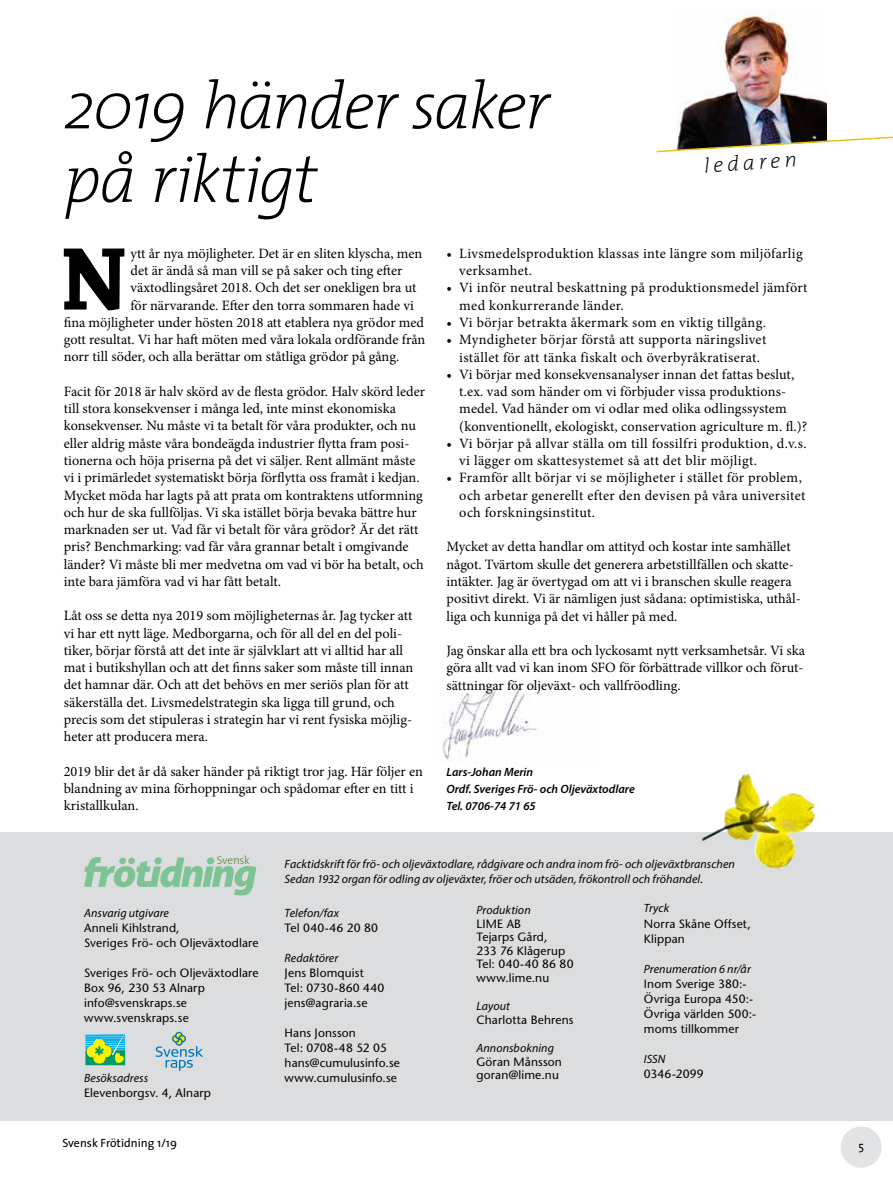
<style>
.page{position:relative;width:893px;height:1200px;background:#fff}
.page>*{position:absolute;margin:0;border:0;box-sizing:border-box;transform-origin:0 0}
.t1{font:700 93.75px "Chaparral Pro";color:#000}
.t2{font:italic 200 67.2px/73.5px "The Mix";letter-spacing:-.035em;color:#000}
.t3{font:italic 200 21px "The Mix";color:#000}
.t4{font:14.25px/17.2px "Minion Pro";color:#000}
.t5{font:14.25px/17.2px "Minion Pro";letter-spacing:.025em;color:#000}
.t6{font:12px/15px "Stone Sans";letter-spacing:.01em;color:#000}
.t7{font:italic 12px/15px "Myriad Pro";letter-spacing:.005em;color:#000}
.t8{font:italic 600 12px/17.2px "Myriad Pro";color:#000}
.t9{font:12px "The Sans";color:#000}
.t10{font:300 11.4px "The Mix";letter-spacing:-.02em;color:#54873d}
.s1{font-family:"Stone Sans";font-style:normal}
</style>
<div class="page">
<div style="left:840px;top:1126px;width:42px;height:41px;background:#e2e3e4;border-radius:50%"></div>
<div style="left:0;top:832px;width:893px;height:288px;background:#dcddde"></div>
<img style="left:702px;top:773px;width:113px;height:96px">
<svg style="left:85px;top:1034px;width:41px;height:31px"></svg>
<svg style="left:86px;top:1034px;width:39px;height:30px"></svg>
<div style="left:175px;top:1031px;width:8px;height:8px;border:1px solid #0075be;border-radius:50%"></div>
<svg style="left:156px;top:1032px;width:47px;height:38px"></svg>
<svg style="left:84px;top:857px;width:172px;height:38px"></svg>
<img style="left:442px;top:684px;width:96px;height:76px">
<img style="left:678px;top:9px;width:149px;height:115px">
<img style="left:656px;top:124px;width:237px;height:29px">
<h2 class="t2" style="left:64px;top:67px;width:488px">2019 händer saker på riktigt</h2>
<h3 class="t3" style="left:703px;top:149px;width:94px;rotate:-4deg">ledaren</h3>
<h1 class="t1" style="left:61px;top:224px;width:69px">N</h1>
<p class="t4" style="left:131px;top:244px;width:293px">ytt år nya möjligheter. Det är en sliten klyscha, men</p>
<p class="t4" style="left:131px;top:262px;width:273px">det är ändå så man vill se på saker och ting efter</p>
<p class="t4" style="left:131px;top:279px;width:287px">växtodlingsåret 2018. Och det ser onekligen bra ut</p>
<p class="t4" style="left:131px;top:296px;width:285px">för närvarande. Efter den torra sommaren hade vi</p>
<p class="t4" style="left:64px;top:313px;width:362px">fina möjligheter under hösten 2018 att etablera nya grödor med</p>
<p class="t4" style="left:64px;top:331px;width:363px">gott resultat. Vi har haft möten med våra lokala ordförande från</p>
<p class="t4" style="left:64px;top:348px;width:337px">norr till söder, och alla berättar om ståtliga grödor på gång.</p>
<p class="t4" style="left:64px;top:382px;width:363px">Facit för 2018 är halv skörd av de flesta grödor. Halv skörd leder till stora konsekvenser i många led, inte minst ekonomiska konsekvenser. Nu måste vi ta betalt för våra produkter, och nu eller aldrig måste våra bondeägda industrier flytta fram posi&shy;tionerna och höja priserna på det vi säljer. Rent allmänt måste vi i primärledet systematiskt börja förflytta oss framåt i kedjan.<br>Mycket möda har lagts på att prata om kontraktens utformning och hur de ska fullföljas. Vi ska istället börja bevaka bättre hur marknaden ser ut. Vad får vi betalt för våra grödor? Är det rätt pris? Benchmarking: vad får våra grannar betalt i omgivande länder? Vi måste bli mer medvetna om vad vi bör ha betalt, och inte bara jämföra vad vi har fått betalt.</p>
<p class="t4" style="left:64px;top:607px;width:351px">Låt oss se detta nya 2019 som möjligheternas år. Jag tycker att vi har ett nytt läge. Medborgarna, och för all del en del poli&shy;tiker, börjar förstå att det inte är självklart att vi alltid har all mat i butikshyllan och att det finns saker som måste till innan det hamnar där. Och att det behövs en mer seriös plan för att säkerställa det. Livsmedelstrategin ska ligga till grund, och precis som det stipuleras i strategin har vi rent fysiska möjlig&shy;heter att producera mera.</p>
<p class="t4" style="left:64px;top:762px;width:361px">2019 blir det år då saker händer på riktigt tror jag. Här följer en blandning av mina förhoppningar och spådomar efter en titt i kristallkulan.</p>
<p class="t5" style="left:459px;top:245px;width:345px;text-indent:-13px">• Livsmedelsproduktion klassas inte längre som miljöfarlig verksamhet.</p>
<p class="t5" style="left:459px;top:279px;width:350px;text-indent:-13px">• Vi inför neutral beskattning på produktionsmedel jämfört med konkurrerande länder.</p>
<p class="t5" style="left:446px;top:314px;width:321px">• Vi börjar betrakta åkermark som en viktig tillgång.</p>
<p class="t5" style="left:446px;top:331px;width:321px;text-align:center">• Myndigheter börjar förstå att supporta näringslivet istället för att tänka fiskalt och överbyråkratiserat.</p>
<p class="t4" style="left:459px;top:365px;width:350px;text-indent:-13px">• Vi börjar med konsekvensanalyser innan det fattas beslut, t.ex. vad som händer om vi förbjuder vissa produktions&shy;medel. Vad händer om vi odlar med olika odlingssystem (konventionellt, ekologiskt, conservation agriculture m. fl.)?</p>
<p class="t5" style="left:459px;top:434px;width:349px;text-indent:-13px">• Vi börjar på allvar ställa om till fossilfri produktion, d.v.s. vi lägger om skattesystemet så att det blir möjligt.</p>
<p class="t5" style="left:459px;top:469px;width:348px;text-indent:-13px">• Framför allt börjar vi se möjligheter i stället för problem, och arbetar generellt efter den devisen på våra universitet och forskningsinstitut.</p>
<p class="t4" style="left:446px;top:538px;width:356px">Mycket av detta handlar om attityd och kostar inte samhället något. Tvärtom skulle det generera arbetstillfällen och skatte&shy;intäkter. Jag är övertygad om att vi i branschen skulle reagera positivt direkt. Vi är nämligen just sådana: optimistiska, uthål&shy;liga och kunniga på det vi håller på med.</p>
<p class="t4" style="left:446px;top:641px;width:360px;text-align:justify">Jag önskar alla ett bra och lyckosamt nytt verksamhetsår. Vi ska göra allt vad vi kan inom SFO för förbättrade villkor och förut&shy;sättningar för oljeväxt- och vallfröodling.</p>
<p class="t8" style="left:446px;top:762px;width:190px">Lars-Johan Merin<br>Ordf. Sveriges Frö- och Oljeväxtodlare<br>Tel. 0706-74 71 65</p>
<p class="t10" style="left:217px;top:850px;width:35px">Svensk</p>
<p class="t7" style="left:84px;top:905px;width:86px">Ansvarig utgivare</p>
<p class="t6" style="left:84px;top:919px;width:176px">Anneli Kihlstrand,<br>Sveriges Frö- och Oljeväxtodlare</p>
<p class="t6" style="left:84px;top:964px;width:176px">Sveriges Frö- och Oljeväxtodlare<br>Box 96, 230 53 Alnarp info@svenskraps.se www.svenskraps.se</p>
<p class="t7" style="left:84px;top:1070px;width:66px">Besöksadress</p>
<p class="t6" style="left:84px;top:1084px;width:128px">Elevenborgsv. 4, Alnarp</p>
<p class="t9" style="left:63px;top:1132px;width:116px">Svensk Frötidning 1/19</p>
<p class="t7" style="left:285px;top:855px;width:452px">Facktidskrift för frö- och oljeväxtodlare, rådgivare och andra inom frö- och oljeväxtbranschen<br>Sedan 1932 organ för odling av oljeväxter, fröer och utsäden, frökontroll och fröhandel<span class="s1">.</span></p>
<p class="t7" style="left:285px;top:905px;width:56px">Telefon/fax</p>
<p class="t6" style="left:285px;top:919px;width:95px">Tel 040-46 20 80</p>
<p class="t7" style="left:285px;top:950px;width:55px">Redaktörer</p>
<p class="t6" style="left:285px;top:964px;width:101px">Jens Blomquist<br>Tel: 0730-860 440 jens@agraria.se</p>
<p class="t6" style="left:285px;top:1024px;width:117px">Hans Jonsson<br>Tel: 0708-48 52 05 hans@cumulusinfo.se www.cumulusinfo.se</p>
<p class="t7" style="left:476px;top:902px;width:56px">Produktion</p>
<p class="t6" style="left:476px;top:916px;width:99px;line-height:13.5px">LIME AB<br>Tejarps Gård,<br>233 76 Klågerup<br>Tel: 040-40 86 80 www.lime.nu</p>
<p class="t7" style="left:476px;top:998px;width:35px">Layout</p>
<p class="t6" style="left:476px;top:1011px;width:99px">Charlotta Behrens</p>
<p class="t7" style="left:476px;top:1040px;width:79px">Annonsbokning</p>
<p class="t6" style="left:476px;top:1054px;width:87px;line-height:13.5px">Göran Månsson goran@lime.nu</p>
<p class="t7" style="left:644px;top:900px;width:27px">Tryck</p>
<p class="t6" style="left:644px;top:915px;width:108px">Norra Skåne Offset,<br>Klippan</p>
<p class="t7" style="left:644px;top:960px;width:108px">Prenumeration 6 nr/år</p>
<p class="t6" style="left:644px;top:975px;width:114px">Inom Sverige 380:-<br>Övriga Europa 450:-<br>Övriga världen 500:- moms tillkommer</p>
<p class="t7" style="left:644px;top:1050px;width:23px">ISSN</p>
<p class="t6" style="left:644px;top:1065px;width:61px">0346-2099</p>
<p class="t9" style="left:859px;top:1135px;width:7px">5</p>
</div>
